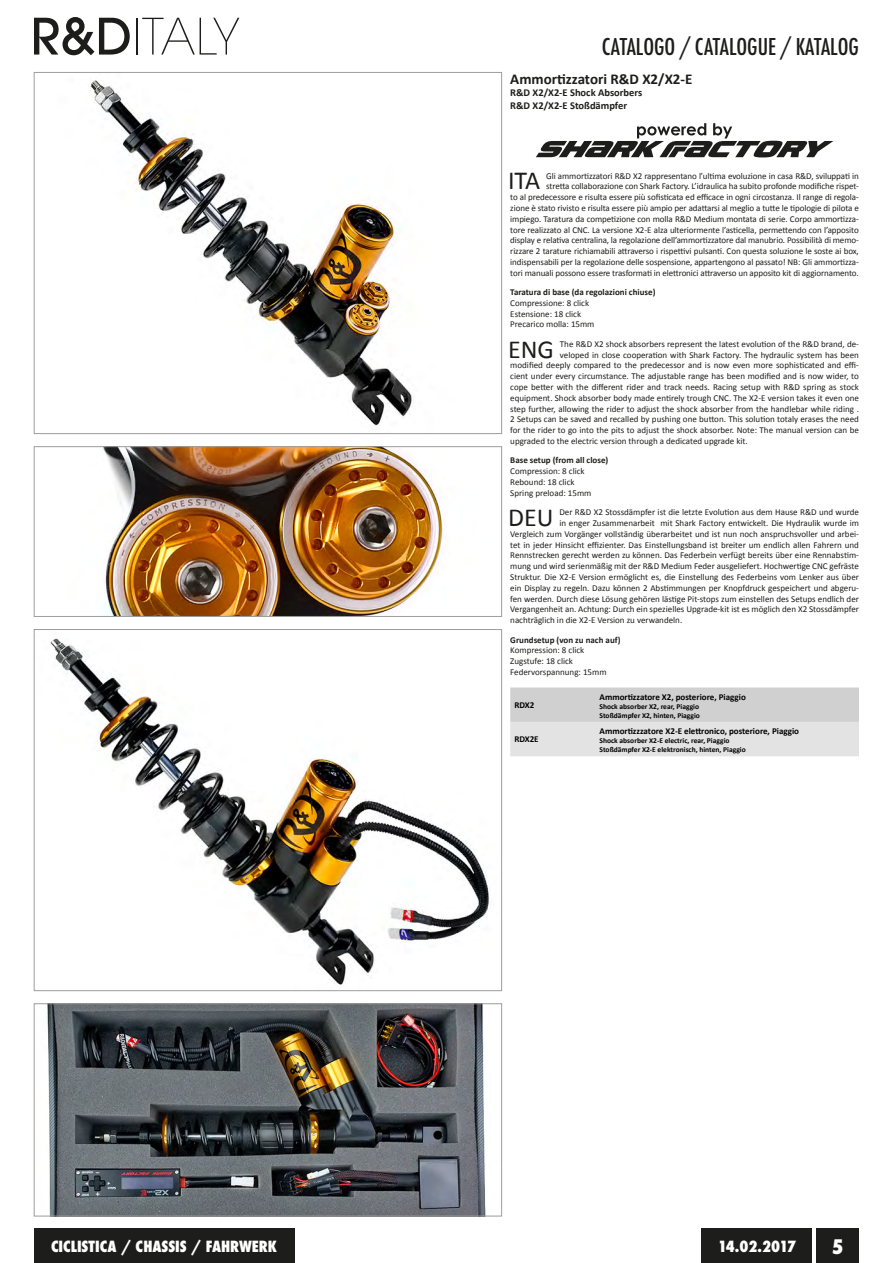
<style>
.page{position:relative;width:893px;height:1263px;background:#fff}
.page>*{position:absolute;margin:0;border:0;box-sizing:border-box;transform-origin:0 0}
.t1{font:25.95px "Calibri";color:#1d1d1b}
.t2{font:500 condensed 22.5px "Futura";color:#1d1d1b}
.t3{font:800 condensed 19.5px "Futura";color:#fff}
.t4{font:800 condensed 15px "Futura";color:#fff}
.t5{font:700 15px "Calibri";color:#1d1d1b}
.t6{font:700 10.5px/12.6px "Calibri";color:#1d1d1b}
.t7{font:9px/10.8px "Calibri";color:#1d1d1b}
.t8{font:700 9px "Calibri";color:#000}
.t9{font:700 9px "Calibri";color:#1d1d1b}
.t10{font:700 7.5px/9px "Calibri";color:#000}
</style>
<div class="page">
<div style="left:816px;top:1229px;width:43px;height:34px;background:#1d1d1b"></div>
<div style="left:702px;top:1229px;width:110px;height:34px;background:#1d1d1b"></div>
<svg style="left:34px;top:17px;width:96px;height:38px"></svg>
<hr style="left:136px;top:18px;width:1px;height:37px;background:#1d1d1b">
<svg style="left:142px;top:18px;width:97px;height:37px"></svg>
<img style="left:89px;top:80px;width:325px;height:346px">
<img style="left:50px;top:638px;width:441px;height:347px">
<img style="left:103px;top:448px;width:340px;height:167px">
<div style="left:34px;top:446px;width:468px;height:171px;border:1px solid #9d9d9c"></div>
<img style="left:46px;top:1005px;width:440px;height:209px">
<div style="left:34px;top:1003px;width:468px;height:213px;border:1px solid #9d9d9c"></div>
<svg style="left:510px;top:687px;width:349px;height:69px;background:#d9d9d9"></svg>
<div style="left:34px;top:1229px;width:260px;height:34px;background:#1d1d1b"></div>
<svg style="left:536px;top:123px;width:297px;height:34px"></svg>
<h3 class="t4" style="left:51px;top:1236px;width:228px">CICLISTICA / CHASSIS / FAHRWERK</h3>
<h2 class="t2" style="left:602px;top:33px;width:259px">CATALOGO / CATALOGUE / KATALOG</h2>
<h3 class="t5" style="left:510px;top:69px;width:184px">Ammortizzatori R&amp;D X2/X2-E</h3>
<p class="t6" style="left:510px;top:86px;width:134px">R&amp;D X2/X2-E Shock Absorbers<br>R&amp;D X2/X2-E Stoßdämpfer</p>
<p class="t7" style="left:510px;top:170px;width:350px;text-align:right">Gli ammortizzatori R&amp;D X2 rappresentano l’ultima evoluzione in casa R&amp;D, sviluppati in<br>stretta collaborazione con Shark Factory. L’idraulica ha subito profonde modifiche rispet-<br>to al predecessore e risulta essere più sofisticata ed efficace in ogni circostanza. Il range di regola&shy;zione è stato rivisto e risulta essere più ampio per adattarsi al meglio a tutte le tipologie di pilota e impiego. Taratura da competizione con molla R&amp;D Medium montata di serie. Corpo ammortizza&shy;tore realizzato al CNC. La versione X2-E alza ulteriormente l’asticella, permettendo con l’apposito display e relativa centralina, la regolazione dell’ammortizzatore dal manubrio. Possibilità di memo&shy;rizzare 2 tarature richiamabili attraverso i rispettivi pulsanti. Con questa soluzione le soste ai box, indispensabili per la regolazione delle sospensione, appartengono al passato! NB: Gli ammortizza&shy;tori manuali possono essere trasformati in elettronici attraverso un apposito kit di aggiornamento.</p>
<p class="t9" style="left:510px;top:286px;width:147px">Taratura di base (da regolazioni chiuse)</p>
<p class="t7" style="left:510px;top:297px;width:86px">Compressione: 8 click<br>Estensione: 18 click<br>Precarico molla: 15mm</p>
<h1 class="t1" style="left:508px;top:333px;width:47px">ENG</h1>
<p class="t7" style="left:560px;top:338px;width:301px">The R&amp;D X2 shock absorbers represent the latest evolution of the R&amp;D brand, de-</p>
<h1 class="t1" style="left:508px;top:164px;width:34px">ITA</h1>
<p class="t7" style="left:560px;top:349px;width:301px">veloped in close cooperation with Shark Factory. The hydraulic system has been</p>
<p class="t7" style="left:510px;top:360px;width:350px">modified deeply compared to the predecessor and is now even more sophisticated and effi-</p>
<p class="t7" style="left:510px;top:371px;width:350px">cient under every circumstance. The adjustable range has been modified and is now wider, to</p>
<p class="t7" style="left:510px;top:382px;width:350px">cope better with the different rider and track needs. Racing setup with R&amp;D spring as stock</p>
<p class="t7" style="left:510px;top:392px;width:350px">equipment. Shock absorber body made entirely trough CNC. The X2-E version takes it even one</p>
<p class="t7" style="left:510px;top:403px;width:350px">step further, allowing the rider to adjust the shock absorber from the handlebar while riding .</p>
<p class="t7" style="left:510px;top:414px;width:350px">2 Setups can be saved and recalled by pushing one button. This solution totaly erases the need</p>
<p class="t7" style="left:510px;top:425px;width:350px">for the rider to go into the pits to adjust the shock absorber. Note: The manual version can be</p>
<p class="t7" style="left:510px;top:436px;width:239px">upgraded to the electric version through a dedicated upgrade kit.</p>
<p class="t9" style="left:510px;top:455px;width:100px">Base setup (from all close)</p>
<p class="t7" style="left:510px;top:466px;width:83px">Compression: 8 click<br>Rebound: 18 click<br>Spring preload: 15mm</p>
<h1 class="t1" style="left:508px;top:501px;width:47px">DEU</h1>
<p class="t7" style="left:559px;top:507px;width:301px">Der R&amp;D X2 Stossdämpfer ist die letzte Evolution aus dem Hause R&amp;D und wurde</p>
<p class="t7" style="left:559px;top:518px;width:301px">in enger Zusammenarbeit mit Shark Factory entwickelt. Die Hydraulik wurde im</p>
<p class="t7" style="left:510px;top:528px;width:350px">Vergleich zum Vorgänger vollständig überarbeitet und ist nun noch anspruchsvoller und arbei-</p>
<p class="t7" style="left:510px;top:539px;width:350px">tet in jeder Hinsicht effizienter. Das Einstellungsband ist breiter um endlich allen Fahrern und</p>
<p class="t7" style="left:510px;top:550px;width:350px">Rennstrecken gerecht werden zu können. Das Federbein verfügt bereits über eine Rennabstim-</p>
<p class="t7" style="left:510px;top:561px;width:350px">mung und wird serienmäßig mit der R&amp;D Medium Feder ausgeliefert. Hochwertige CNC gefräste</p>
<p class="t7" style="left:510px;top:572px;width:350px">Struktur. Die X2-E Version ermöglicht es, die Einstellung des Federbeins vom Lenker aus über</p>
<p class="t7" style="left:510px;top:582px;width:350px">ein Display zu regeln. Dazu können 2 Abstimmungen per Knopfdruck gespeichert und abgeru-</p>
<p class="t7" style="left:510px;top:593px;width:350px">fen werden. Durch diese Lösung gehören lästige Pit-stops zum einstellen des Setups endlich der</p>
<p class="t7" style="left:510px;top:604px;width:350px">Vergangenheit an. Achtung: Durch ein spezielles Upgrade-kit ist es möglich den X2 Stossdämpfer</p>
<p class="t7" style="left:510px;top:615px;width:174px">nachträglich in die X2-E Version zu verwandeln.</p>
<p class="t9" style="left:510px;top:634px;width:112px">Grundsetup (von zu nach auf)</p>
<p class="t7" style="left:510px;top:645px;width:98px">Kompression: 8 click<br>Zugstufe: 18 click<br>Federvorspannung: 15mm</p>
<p class="t8" style="left:514px;top:699px;width:21px">RDX2</p>
<p class="t8" style="left:600px;top:691px;width:148px">Ammortizzatore X2, posteriore, Piaggio</p>
<p class="t10" style="left:600px;top:702px;width:102px">Shock absorber X2, rear, Piaggio<br>Stoßdämpfer X2, hinten, Piaggio</p>
<p class="t8" style="left:514px;top:734px;width:26px">RDX2E</p>
<p class="t8" style="left:600px;top:725px;width:201px">Ammortizzzatore X2-E elettronico, posteriore, Piaggio</p>
<p class="t10" style="left:600px;top:736px;width:148px">Shock absorber X2-E electric, rear, Piaggio<br>Stoßdämpfer X2-E elektronisch, hinten, Piaggio</p>
<h3 class="t4" style="left:718px;top:1236px;width:80px">14.02.2017</h3>
<h3 class="t3" style="left:832px;top:1233px;width:13px">5</h3>
</div>
